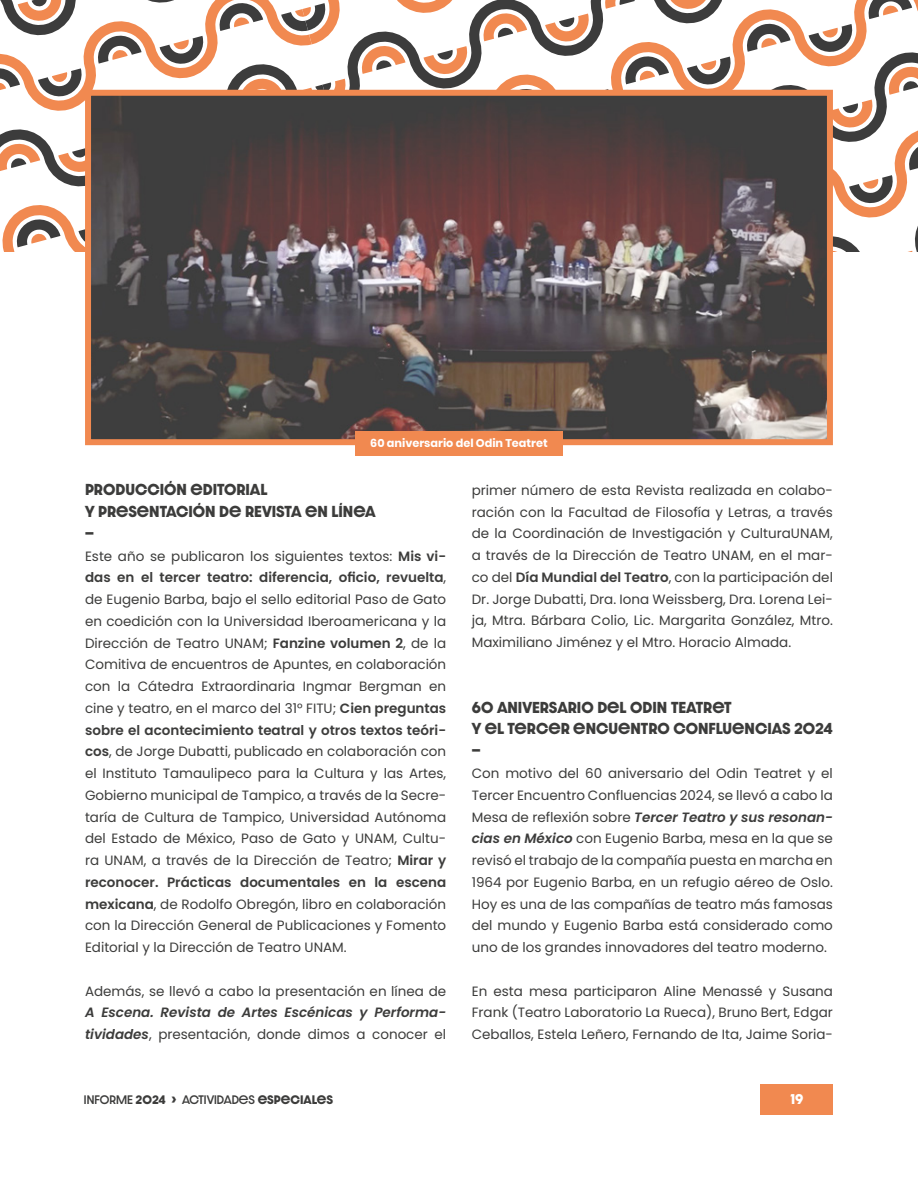
<style>
.page{position:relative;width:918px;height:1188px;background:#fff}
.page>*{position:absolute;margin:0;border:0;box-sizing:border-box;transform-origin:0 0}
.t1{font:13.5px/21.8px "Poppins";color:#3c3c3b;text-align:justify}
.t2{font:700 13.5px/21.9px "Dazzle Unicase";color:#3c3c3b}
.t3{font:italic 600 13.5px/21.8px "Poppins";color:#3c3c3b}
.t4{font:700 12px "Dazzle Unicase";color:#fff}
.t5{font:700 11.25px "Poppins";color:#fff}
.t6{font:500 10.5px "Dazzle Unicase";color:#3c3c3b}
.s1{font-weight:600}
.s2{font-weight:400;font-style:normal}
.s3{font-weight:600;font-style:italic}
.s4{font-weight:700}
</style>
<div class="page">
<svg style="left:0;top:0;width:918px;height:252px"></svg>
<div style="left:761px;top:1084px;width:72px;height:30px;background:#f18950"></div>
<img style="left:92px;top:97px;width:734px;height:341px">
<div style="left:85px;top:90px;width:748px;height:355px;border:6px solid #f18950"></div>
<div style="left:355px;top:431px;width:208px;height:25px;background:#f18950"></div>
<p class="t5" style="left:370px;top:437px;width:179px">60 aniversario del Odin Teatret</p>
<p class="t2" style="left:85px;top:479px;width:292px">PRODUCCIÓN EDITORIAL<br>Y PRESENTACIÓN DE REVISTA EN LÍNEA —</p>
<p class="t1" style="left:85px;top:545px;width:363px">Este año se publicaron los siguientes textos: <span class="s1">Mis vi&shy;das en el tercer teatro: diferencia, oficio, revuelta</span>, de Eugenio Barba, bajo el sello editorial Paso de Gato en coedición con la Universidad Iberoamericana y la Dirección de Teatro UNAM; <span class="s1">Fanzine volumen 2</span>, de la Comitiva de encuentros de Apuntes, en colaboración con la Cátedra Extraordinaria Ingmar Bergman en cine y teatro, en el marco del 31° FITU; <span class="s1">Cien preguntas sobre el acontecimiento teatral y otros textos teóri&shy;cos</span>, de Jorge Dubatti, publicado en colaboración con el Instituto Tamaulipeco para la Cultura y las Artes, Gobierno municipal de Tampico, a través de la Secre&shy;taría de Cultura de Tampico, Universidad Autónoma del Estado de México, Paso de Gato y UNAM, Cultu&shy;ra UNAM, a través de la Dirección de Teatro; <span class="s1">Mirar y reconocer. Prácticas documentales en la escena mexicana</span>, de Rodolfo Obregón, libro en colaboración con la Dirección General de Publicaciones y Fomento Editorial y la Dirección de Teatro UNAM.</p>
<p class="t1" style="left:85px;top:980px;width:363px">Además, se llevó a cabo la presentación en línea de</p>
<p class="t3" style="left:85px;top:1002px;width:363px">A Escena. Revista de Artes Escénicas y Performa&shy;tividades<span class="s2">, presentación, donde dimos a conocer el</span></p>
<p class="t1" style="left:472px;top:479px;width:363px">primer número de esta Revista realizada en colabo&shy;ración con la Facultad de Filosofía y Letras, a través de la Coordinación de Investigación y CulturaUNAM, a través de la Dirección de Teatro UNAM, en el mar&shy;co del <span class="s1">Día Mundial del Teatro</span>, con la participación del Dr. Jorge Dubatti, Dra. Iona Weissberg, Dra. Lorena Lei&shy;ja, Mtra. Bárbara Colio, Lic. Margarita González, Mtro.<br>Maximiliano Jiménez y el Mtro. Horacio Almada.</p>
<p class="t2" style="left:472px;top:696px;width:363px">60 ANIVERSARIO DEL ODIN TEATRET<br>Y EL TERCER ENCUENTRO CONFLUENCIAS 2024 —</p>
<p class="t1" style="left:472px;top:763px;width:363px">Con motivo del 60 aniversario del Odin Teatret y el Tercer Encuentro Confluencias 2024, se llevó a cabo la Mesa de reflexión sobre <span class="s3">Tercer Teatro y sus resonan&shy;cias en México</span> con Eugenio Barba, mesa en la que se revisó el trabajo de la compañía puesta en marcha en 1964 por Eugenio Barba, en un refugio aéreo de Oslo.<br>Hoy es una de las compañías de teatro más famosas del mundo y Eugenio Barba está considerado como uno de los grandes innovadores del teatro moderno.</p>
<p class="t1" style="left:472px;top:980px;width:363px">En esta mesa participaron Aline Menassé y Susana Frank (Teatro Laboratorio La Rueca), Bruno Bert, Edgar Ceballos, Estela Leñero, Fernando de Ita, Jaime Soria-</p>
<p class="t6" style="left:84px;top:1092px;width:250px">INFORME <span class="s4">2024 ›</span> ACTIVIDADeS <span class="s4">ESPECIALES</span></p>
<p class="t4" style="left:790px;top:1090px;width:14px">19</p>
</div>
